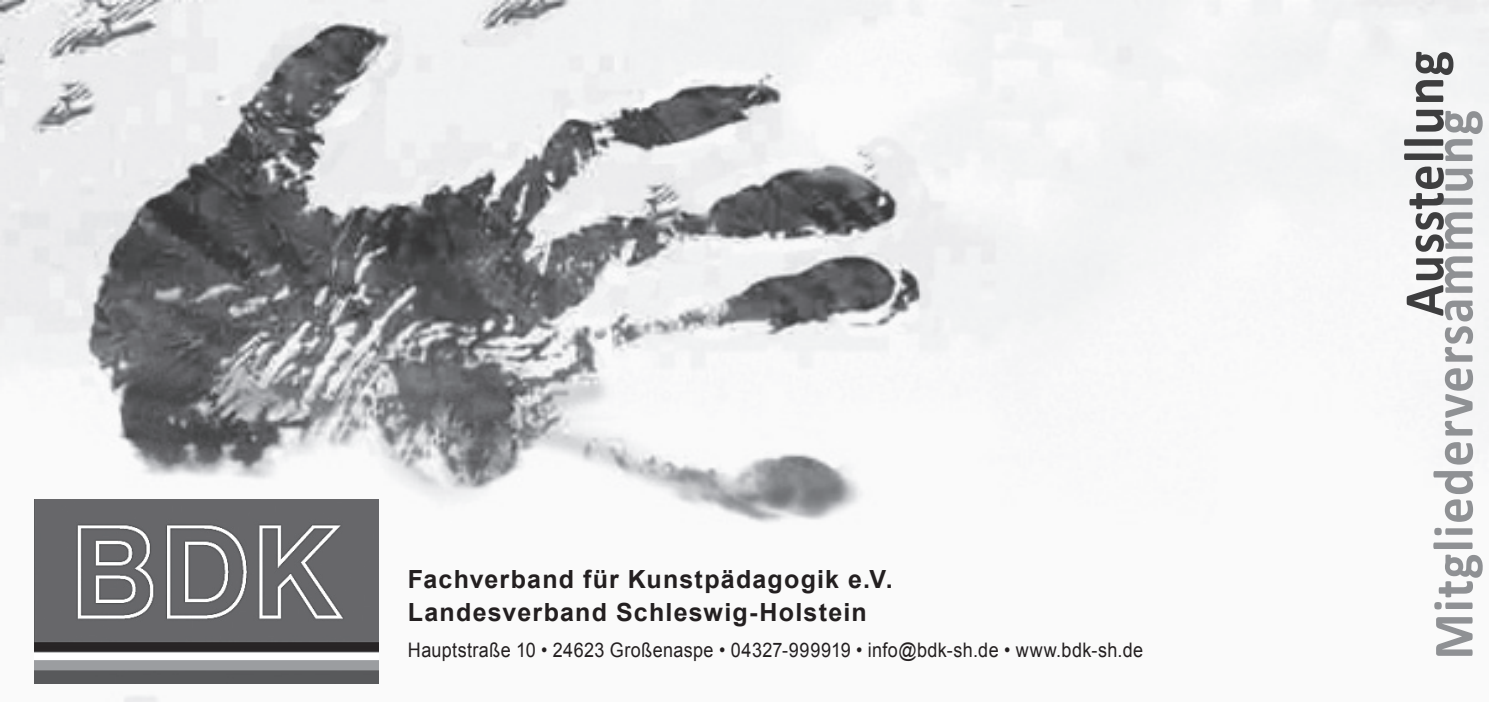
<style>
.page{position:relative;width:1489px;height:702px;background:#fff}
.page>*{position:absolute;margin:0;border:0;box-sizing:border-box;transform-origin:0 0}
.t1{font:700 57.5px "Calibri";letter-spacing:.025em;color:#8f9194;scale:.91 1}
.t2{font:700 57.5px "Calibri";letter-spacing:.025em;color:#3e3e3f;scale:.91 1}
.t3{font:700 25px "Arial";letter-spacing:.05em;color:#231f20}
.t4{font:20px "Arial";letter-spacing:.02em;color:#231f20;scale:.9 1}
</style>
<div class="page">
<img style="left:0;top:0;width:1488px;height:702px">
<img style="left:35px;top:500px;width:343px;height:183px">
<p class="t3" style="left:408px;top:562px;width:486px">Fachverband für Kunstpädagogik e.V.</p>
<p class="t3" style="left:408px;top:595px;width:460px">Landesverband Schleswig-Holstein</p>
<p class="t4" style="left:408px;top:636px;width:818px">Hauptstraße 10 • 24623 Großenaspe • 04327-999919 • info@bdk-sh.de • www.bdk-sh.de</p>
<p class="t2" style="left:1388px;top:316px;width:293px;rotate:-90deg">Ausstellung</p>
<p class="t1" style="left:1417px;top:659px;width:605px;rotate:-90deg">Mitgliederversammlung</p>
</div>
